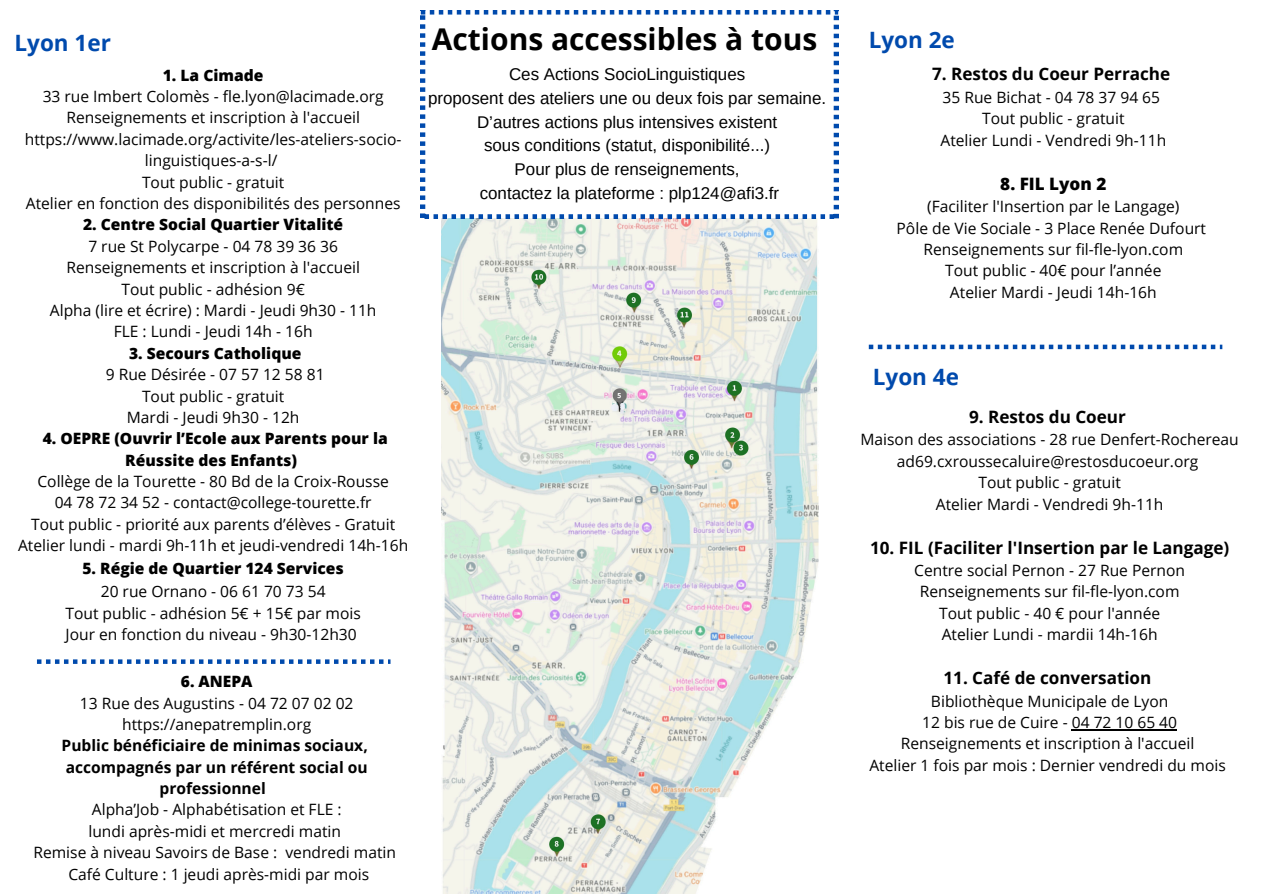
<style>
.page{position:relative;width:1263px;height:894px;background:#fff}
.page>*{position:absolute;margin:0;border:0;box-sizing:border-box;transform-origin:0 0}
.t1{font:700 30px "Open Sans";color:#000}
.t2{font:700 22.5px "Open Sans";color:#004aad}
.t3{font:700 17.1px "Open Sans";color:#000}
.t4{font:800 17.1px "Open Sans";color:#000}
.t5{font:16.95px "Arimo";color:#000}
.t6{font:15.6px/21.3px "Open Sans";color:#000;text-align:center}
.t7{font:800 15.6px/21.3px "Open Sans";color:#000;text-align:center}
.t8{font:700 15.6px/21.3px "Open Sans";color:#000;text-align:center}
</style>
<div class="page">
<img style="left:441px;top:219px;width:377px;height:674px">
<svg style="left:421px;top:10px;width:417px;height:208px"></svg>
<svg style="left:869px;top:344px;width:353px;height:5px"></svg>
<svg style="left:37px;top:659px;width:353px;height:4px"></svg>
<hr style="left:1072px;top:729px;width:105px;height:1px;background:#000">
<p class="t1" style="left:432px;top:18px;width:387px">Actions accessibles à tous</p>
<p class="t2" style="left:15px;top:27px;width:98px">Lyon 1er</p>
<p class="t2" style="left:869px;top:24px;width:88px">Lyon 2e</p>
<p class="t7" style="left:163px;top:64px;width:102px">1. La Cimade</p>
<p class="t6" style="left:43px;top:85px;width:342px">33 rue Imbert Colomès - fle.lyon@lacimade.org</p>
<p class="t6" style="left:25px;top:107px;width:378px">Renseignements et inscription à l'accueil https://www.lacimade.org/activite/les-ateliers-socio&shy;linguistiques-a-s-l/</p>
<p class="t6" style="left:142px;top:171px;width:144px">Tout public - gratuit</p>
<p class="t6" style="left:26px;top:192px;width:376px">Atelier en fonction des disponibilités des personnes</p>
<p class="t7" style="left:83px;top:213px;width:262px">2. Centre Social Quartier Vitalité</p>
<h1 class="t6" style="left:88px;top:235px;width:251px">7 rue St Polycarpe - 04 78 39 36 36</h1>
<h2 class="t6" style="left:66px;top:256px;width:295px">Renseignements et inscription à l'accueil</h2>
<p class="t6" style="left:122px;top:278px;width:185px">Tout public - adhésion 9€</p>
<p class="t6" style="left:50px;top:299px;width:328px">Alpha (lire et écrire) : Mardi - Jeudi 9h30 - 11h</p>
<p class="t6" style="left:114px;top:320px;width:200px">FLE : Lundi - Jeudi 14h - 16h</p>
<p class="t7" style="left:129px;top:342px;width:174px">3. Secours Catholique</p>
<p class="t6" style="left:106px;top:363px;width:220px">9 Rue Désirée - 07 57 12 58 81</p>
<p class="t6" style="left:142px;top:384px;width:144px">Tout public - gratuit</p>
<p class="t6" style="left:127px;top:406px;width:174px">Mardi - Jeudi 9h30 - 12h</p>
<p class="t7" style="left:43px;top:427px;width:347px">4. OEPRE (Ouvrir l’Ecole aux Parents pour la<br>Réussite des Enfants)</p>
<p class="t6" style="left:37px;top:470px;width:353px">Collège de la Tourette - 80 Bd de la Croix-Rousse</p>
<p class="t6" style="left:55px;top:491px;width:318px">04 78 72 34 52 - contact@college-tourette.fr</p>
<p class="t6" style="left:31px;top:513px;width:366px">Tout public - priorité aux parents d’élèves - Gratuit</p>
<p class="t6" style="left:18px;top:534px;width:392px">Atelier lundi - mardi 9h-11h et jeudi-vendredi 14h-16h</p>
<p class="t7" style="left:83px;top:557px;width:263px">5. Régie de Quartier 124 Services</p>
<p class="t6" style="left:101px;top:580px;width:226px">20 rue Ornano - 06 61 70 73 54</p>
<p class="t6" style="left:65px;top:602px;width:297px">Tout public - adhésion 5€ + 15€ par mois</p>
<p class="t6" style="left:66px;top:623px;width:293px">Jour en fonction du niveau - 9h30-12h30</p>
<p class="t7" style="left:181px;top:670px;width:73px">6. ANEPA</p>
<p class="t6" style="left:80px;top:691px;width:275px">13 Rue des Augustins - 04 72 07 02 02</p>
<p class="t6" style="left:122px;top:713px;width:190px">https://anepatremplin.org</p>
<p class="t8" style="left:62px;top:734px;width:308px">Public bénéficiaire de minimas sociaux,</p>
<p class="t8" style="left:66px;top:755px;width:303px">accompagnés par un référent social ou professionnel</p>
<p class="t6" style="left:92px;top:798px;width:251px">Alpha’Job - Alphabétisation et FLE :</p>
<p class="t6" style="left:88px;top:819px;width:254px">lundi après-midi et mercredi matin</p>
<p class="t6" style="left:33px;top:841px;width:364px">Remise à niveau Savoirs de Base : vendredi matin</p>
<p class="t6" style="left:68px;top:862px;width:302px">Café Culture : 1 jeudi après-midi par mois</p>
<h2 class="t5" style="left:509px;top:65px;width:238px">Ces Actions SocioLinguistiques</h2>
<p class="t5" style="left:428px;top:89px;width:400px">proposent des ateliers une ou deux fois par semaine.</p>
<p class="t5" style="left:477px;top:112px;width:302px">D’autres actions plus intensives existent</p>
<p class="t5" style="left:484px;top:136px;width:288px">sous conditions (statut, disponibilité...)</p>
<p class="t5" style="left:515px;top:160px;width:226px">Pour plus de renseignements,</p>
<p class="t5" style="left:480px;top:183px;width:301px">contactez la plateforme : plp124@afi3.fr</p>
<p class="t3" style="left:932px;top:62px;width:240px">7. Restos du Coeur Perrache</p>
<p class="t6" style="left:942px;top:86px;width:219px">35 Rue Bichat - 04 78 37 94 65</p>
<p class="t6" style="left:982px;top:108px;width:144px">Tout public - gratuit</p>
<p class="t6" style="left:940px;top:129px;width:227px">Atelier Lundi - Vendredi 9h-11h</p>
<p class="t4" style="left:1000px;top:171px;width:108px">8. FIL Lyon 2</p>
<p class="t6" style="left:927px;top:195px;width:254px">(Faciliter l'Insertion par le Langage)</p>
<p class="t6" style="left:897px;top:217px;width:311px">Pôle de Vie Sociale - 3 Place Renée Dufourt</p>
<p class="t6" style="left:923px;top:238px;width:261px">Renseignements sur fil-fle-lyon.com</p>
<p class="t6" style="left:945px;top:259px;width:218px">Tout public - 40€ pour l’année</p>
<p class="t6" style="left:950px;top:281px;width:208px">Atelier Mardi - Jeudi 14h-16h</p>
<p class="t2" style="left:873px;top:360px;width:88px">Lyon 4e</p>
<p class="t3" style="left:969px;top:404px;width:158px">9. Restos du Coeur</p>
<p class="t6" style="left:860px;top:428px;width:380px">Maison des associations - 28 rue Denfert-Rochereau</p>
<p class="t6" style="left:897px;top:450px;width:303px">ad69.cxroussecaluire@restosducoeur.org</p>
<p class="t6" style="left:978px;top:471px;width:144px">Tout public - gratuit</p>
<p class="t6" style="left:936px;top:492px;width:229px">Atelier Mardi - Vendredi 9h-11h</p>
<p class="t3" style="left:870px;top:535px;width:361px">10. FIL (Faciliter l'Insertion par le Langage)</p>
<p class="t6" style="left:914px;top:559px;width:272px">Centre social Pernon - 27 Rue Pernon</p>
<h2 class="t6" style="left:920px;top:580px;width:261px">Renseignements sur fil-fle-lyon.com</h2>
<p class="t6" style="left:939px;top:602px;width:223px">Tout public - 40 € pour l'année</p>
<p class="t6" style="left:942px;top:623px;width:217px">Atelier Lundi - mardii 14h-16h</p>
<p class="t3" style="left:943px;top:665px;width:209px">11. Café de conversation</p>
<p class="t6" style="left:931px;top:689px;width:239px">Bibliothèque Municipale de Lyon</p>
<p class="t6" style="left:922px;top:711px;width:256px">12 bis rue de Cuire - 04 72 10 65 40</p>
<p class="t6" style="left:901px;top:732px;width:295px">Renseignements et inscription à l'accueil</p>
<p class="t6" style="left:869px;top:753px;width:358px">Atelier 1 fois par mois : Dernier vendredi du mois</p>
</div>
